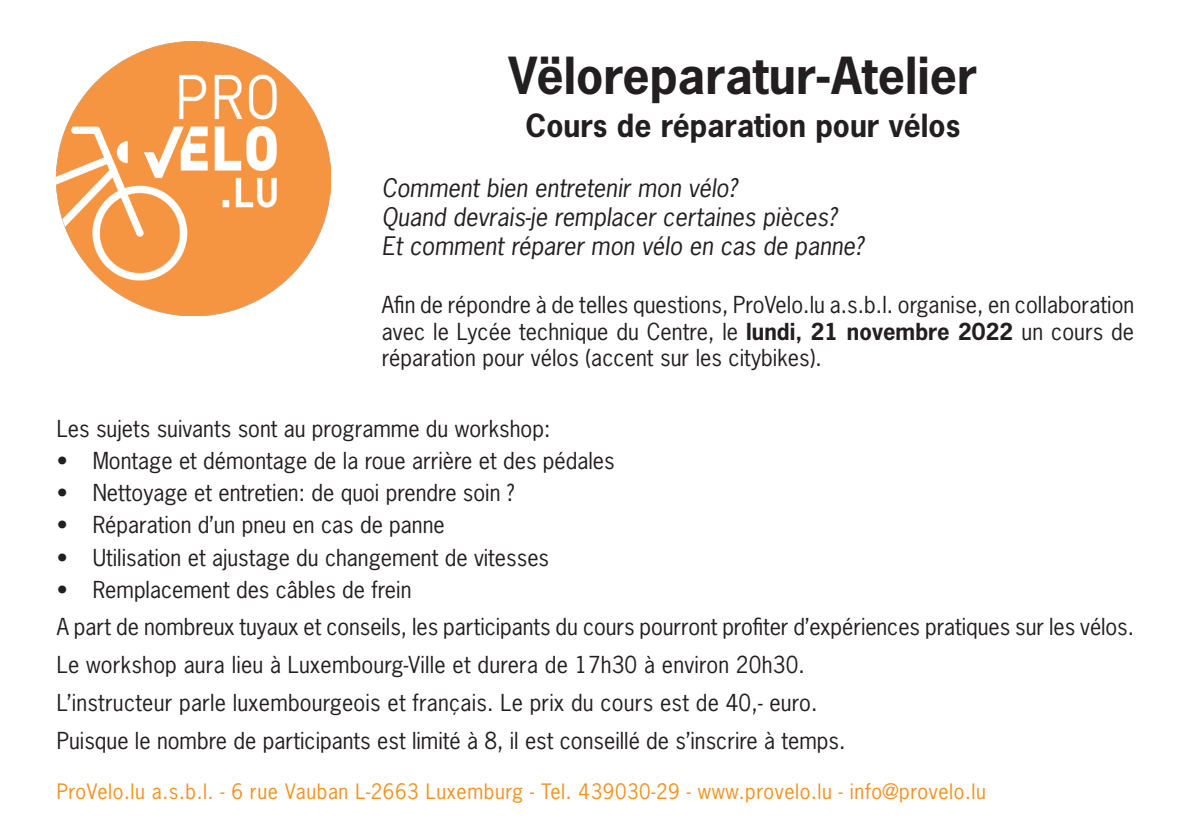
<style>
.page{position:relative;width:1191px;height:840px;background:#fff}
.page>*{position:absolute;margin:0;border:0;box-sizing:border-box;transform-origin:0 0}
.t1{font:700 48px "News Gothic Std";color:#231f20}
.t2{font:700 30px "News Gothic Std";color:#231f20}
.t3{font:italic 24px "News Gothic Std";color:#231f20}
.t4{font:22px/26.4px "News Gothic Std";color:#231f20;text-align:justify}
.t5{font:20px "News Gothic Std";letter-spacing:.03em;color:#f6911e}
.s1{font-weight:700}
</style>
<div class="page">
<img style="left:57px;top:42px;width:273px;height:273px">
<p class="t1" style="left:508px;top:44px;width:470px">Vëloreparatur-Atelier</p>
<p class="t2" style="left:525px;top:106px;width:436px">Cours de réparation pour vélos</p>
<p class="t3" style="left:382px;top:173px;width:357px">Comment bien entretenir mon vélo?</p>
<p class="t3" style="left:382px;top:202px;width:456px">Quand devrais-je remplacer certaines pièces?</p>
<p class="t3" style="left:382px;top:230px;width:483px">Et comment réparer mon vélo en cas de panne?</p>
<p class="t4" style="left:382px;top:291px;width:754px">Afin de répondre à de telles questions, ProVelo.lu a.s.b.l. organise, en collaboration avec le Lycée technique du Centre, le <span class="s1">lundi, 21 novembre 2022</span> un cours de réparation pour vélos (accent sur les citybikes).</p>
<p class="t4" style="left:57px;top:415px;width:495px">Les sujets suivants sont au programme du workshop:</p>
<p class="t4" style="left:57px;top:447px;width:559px">• Montage et démontage de la roue arrière et des pédales</p>
<p class="t4" style="left:57px;top:479px;width:459px">• Nettoyage et entretien: de quoi prendre soin ?</p>
<p class="t4" style="left:57px;top:511px;width:389px">• Réparation d’un pneu en cas de panne</p>
<p class="t4" style="left:57px;top:543px;width:494px">• Utilisation et ajustage du changement de vitesses</p>
<p class="t4" style="left:57px;top:575px;width:356px">• Remplacement des câbles de frein</p>
<p class="t4" style="left:57px;top:613px;width:1079px">A part de nombreux tuyaux et conseils, les participants du cours pourront profiter d’expériences pratiques sur les vélos.</p>
<p class="t4" style="left:57px;top:651px;width:749px">Le workshop aura lieu à Luxembourg-Ville et durera de 17h30 à environ 20h30.</p>
<p class="t4" style="left:57px;top:689px;width:762px">L’instructeur parle luxembourgeois et français. Le prix du cours est de 40,- euro.</p>
<p class="t4" style="left:57px;top:726px;width:790px">Puisque le nombre de participants est limité à 8, il est conseillé de s’inscrire à temps.</p>
<p class="t5" style="left:57px;top:778px;width:930px">ProVelo.lu a.s.b.l. - 6 rue Vauban L-2663 Luxemburg - Tel. 439030-29 - www.provelo.lu - info@provelo.lu</p>
</div>
